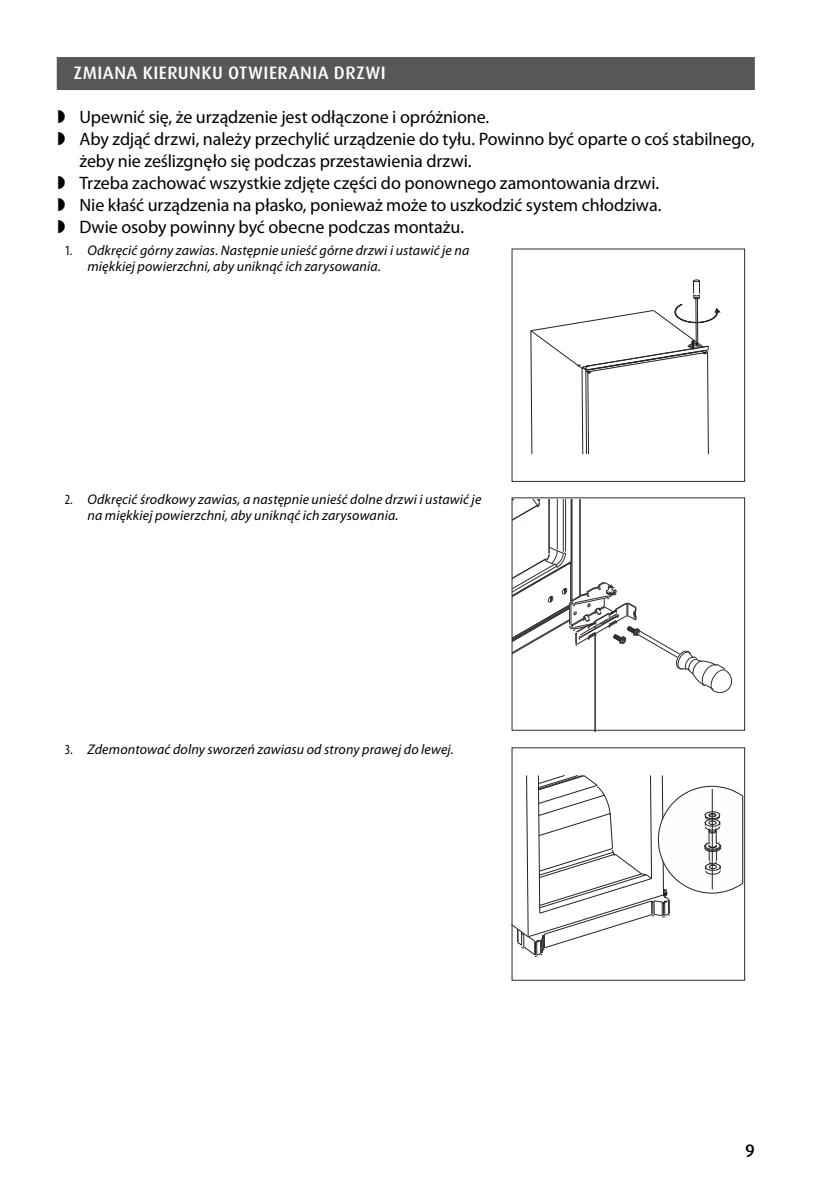
<style>
.page{position:relative;width:840px;height:1191px;background:#fff}
.page>*{position:absolute;margin:0;border:0;box-sizing:border-box;transform-origin:0 0}
.t1{font:18px/22px "Myriad Pro";letter-spacing:-.005em;color:#000}
.t2{font:500 18px "Dax Pro";letter-spacing:.03em;color:#fff}
.t3{font:500 18px "Dax Pro";color:#000}
.t4{font:italic 14px/16px "Myriad Pro";letter-spacing:.01em;color:#000}
.s1{font-style:normal;font-stretch:condensed}
</style>
<div class="page">
<div style="left:57px;top:57px;width:697px;height:33px;background:#575756"></div>
<svg style="left:530px;top:279px;width:190px;height:175px"></svg>
<svg style="left:511px;top:499px;width:220px;height:232px"></svg>
<svg style="left:511px;top:775px;width:231px;height:182px"></svg>
<hr style="left:711px;top:789px;width:1px;height:100px;background:#232323">
<p class="t2" style="left:74px;top:61px;width:313px">ZMIANA KIERUNKU OTWIERANIA DRZWI</p>
<p class="t1" style="left:79px;top:106px;width:676px">Upewnić się, że urządzenie jest odłączone i opróżnione.<br>Aby zdjąć drzwi, należy przechylić urządzenie do tyłu. Powinno być oparte o coś stabilnego, żeby nie ześlizgnęło się podczas przestawienia drzwi.<br>Trzeba zachować wszystkie zdjęte części do ponownego zamontowania drzwi.<br>Nie kłaść urządzenia na płasko, ponieważ może to uszkodzić system chłodziwa.<br>Dwie osoby powinny być obecne podczas montażu.</p>
<p class="t4" style="left:87px;top:243px;width:383px;text-indent:-23px"><span class="s1">1.</span> Odkręcić górny zawias. Następnie unieść górne drzwi i ustawić je na miękkiej powierzchni, aby uniknąć ich zarysowania.</p>
<p class="t4" style="left:87px;top:492px;width:395px;text-indent:-23px"><span class="s1">2.</span> Odkręcić środkowy zawias, a następnie unieść dolne drzwi i ustawić je na miękkiej powierzchni, aby uniknąć ich zarysowania.</p>
<p class="t4" style="left:65px;top:741px;width:390px"><span class="s1">3.</span> Zdemontować dolny sworzeń zawiasu od strony prawej do lewej.</p>
<p class="t3" style="left:744px;top:1139px;width:11px">9</p>
</div>
